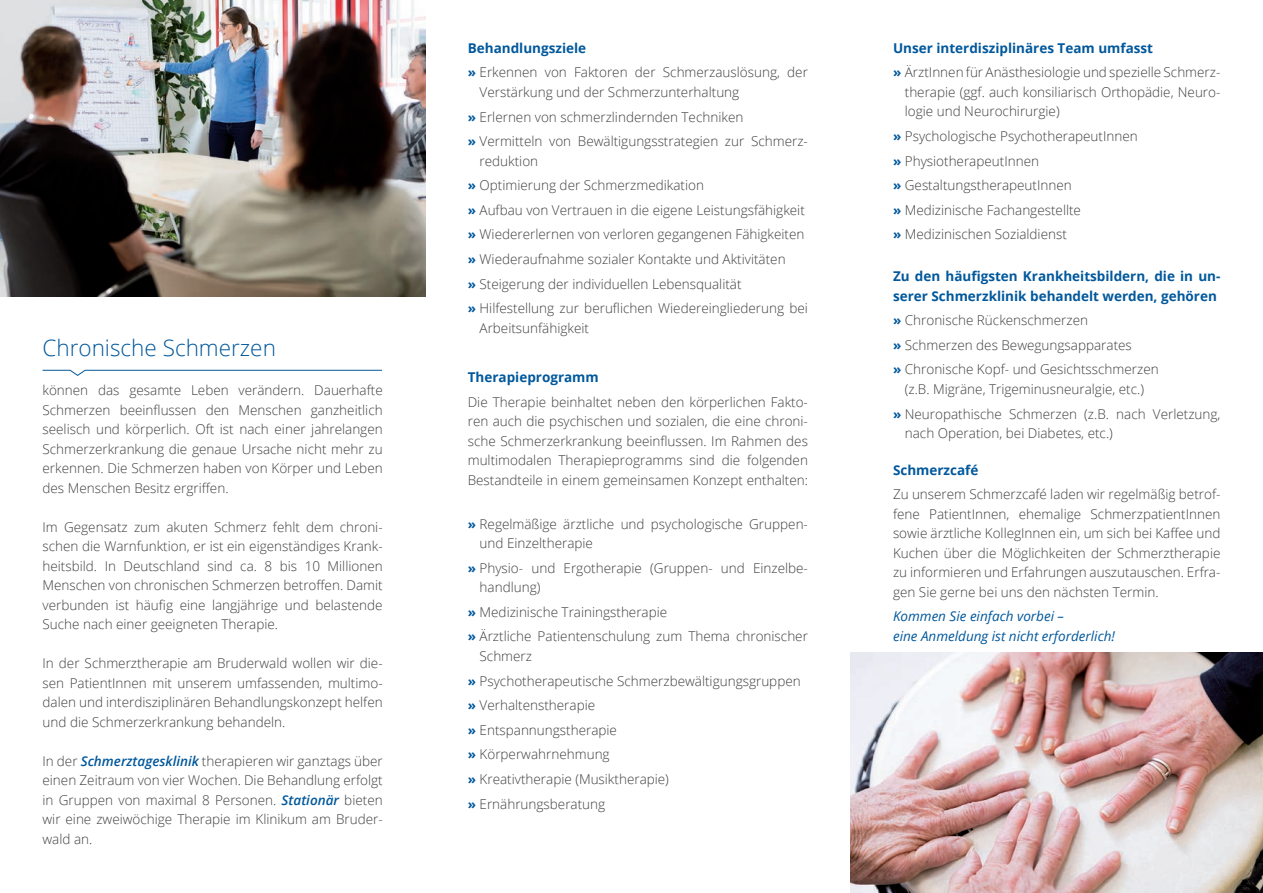
<style>
.page{position:relative;width:1263px;height:893px;background:#fff}
.page>*{position:absolute;margin:0;border:0;box-sizing:border-box;transform-origin:0 0}
.t1{font:300 22.5px "Open Sans";color:#01589c}
.t2{font:300 13.5px/19.5px "Open Sans";color:#3e3e3f}
.t3{font:700 13.5px/19.5px "Open Sans";color:#01589c}
.t4{font:italic 13.5px/19.5px "Open Sans";color:#01589c}
.s1{font-weight:600;font-style:italic;color:#01589c}
.s2{font-weight:700;color:#01589c}
</style>
<div class="page">
<svg style="left:42px;top:369px;width:340px;height:7px"></svg>
<img style="left:0;top:0;width:425px;height:296px">
<img style="left:850px;top:653px;width:413px;height:240px">
<h1 class="t1" style="left:43px;top:333px;width:235px">Chronische Schmerzen</h1>
<p class="t2" style="left:43px;top:380px;width:342px;text-align:justify">können das gesamte Leben verändern. Dauerhafte Schmerzen beeinflussen den Menschen ganzheitlich seelisch und körperlich. Oft ist nach einer jahrelangen Schmerzerkrankung die genaue Ursache nicht mehr zu erkennen. Die Schmerzen haben von Körper und Leben des Menschen Besitz ergriffen.</p>
<p class="t2" style="left:43px;top:517px;width:342px;text-align:justify">Im Gegensatz zum akuten Schmerz fehlt dem chroni&shy;schen die Warnfunktion, er ist ein eigenständiges Krank&shy;heitsbild. In Deutschland sind ca. 8 bis 10 Millionen Menschen von chronischen Schmerzen betroffen. Damit verbunden ist häufig eine langjährige und belastende Suche nach einer geeigneten Therapie.</p>
<p class="t2" style="left:43px;top:653px;width:342px;text-align:justify">In der Schmerztherapie am Bruderwald wollen wir die&shy;sen PatientInnen mit unserem umfassenden, multimo&shy;dalen und interdisziplinären Behandlungskonzept helfen und die Schmerzerkrankung behandeln.</p>
<p class="t2" style="left:43px;top:751px;width:342px;text-align:justify">In der <span class="s1">Schmerztagesklinik</span> therapieren wir ganztags über einen Zeitraum von vier Wochen. Die Behandlung erfolgt in Gruppen von maximal 8 Personen. <span class="s1">Stationär</span> bieten wir eine zweiwöchige Therapie im Klinikum am Bruder&shy;wald an.</p>
<p class="t2" style="left:468px;top:35px;width:342px;line-height:24.6px"><span class="s2">Behandlungsziele<br>»</span> Erkennen von Faktoren der Schmerzauslösung, der</p>
<p class="t2" style="left:468px;top:79px;width:340px;line-height:24.6px;text-indent:12px">Verstärkung und der Schmerzunterhaltung<br><span class="s2">»</span> Erlernen von schmerzlindernden Techniken<br><span class="s2">»</span> Vermitteln von Bewältigungsstrategien zur Schmerz-</p>
<p class="t2" style="left:468px;top:148px;width:342px;line-height:24.6px;text-indent:12px">reduktion<br><span class="s2">»</span> Optimierung der Schmerzmedikation<br><span class="s2">»</span> Aufbau von Vertrauen in die eigene Leistungsfähigkeit <span class="s2">»</span> Wiedererlernen von verloren gegangenen Fähigkeiten <span class="s2">»</span> Wiederaufnahme sozialer Kontakte und Aktivitäten<br><span class="s2">»</span> Steigerung der individuellen Lebensqualität<br><span class="s2">»</span> Hilfestellung zur beruflichen Wiedereingliederung bei</p>
<p class="t2" style="left:480px;top:318px;width:111px">Arbeitsunfähigkeit</p>
<p class="t3" style="left:468px;top:367px;width:133px">Therapieprogramm</p>
<p class="t2" style="left:468px;top:392px;width:342px;text-align:justify">Die Therapie beinhaltet neben den körperlichen Fakto&shy;ren auch die psychischen und sozialen, die eine chroni&shy;sche Schmerzerkrankung beeinflussen. Im Rahmen des multimodalen Therapieprogramms sind die folgenden Bestandteile in einem gemeinsamen Konzept enthalten:</p>
<p class="t2" style="left:480px;top:514px;width:330px;text-indent:-12px"><span class="s2">»</span> Regelmäßige ärztliche und psychologische Gruppen&shy;und Einzeltherapie</p>
<p class="t2" style="left:480px;top:558px;width:330px;text-indent:-12px"><span class="s2">»</span> Physio- und Ergotherapie (Gruppen- und Einzelbe&shy;handlung)</p>
<p class="t2" style="left:468px;top:599px;width:342px;line-height:24.6px"><span class="s2">»</span> Medizinische Trainingstherapie<br><span class="s2">»</span> Ärztliche Patientenschulung zum Thema chronischer</p>
<p class="t2" style="left:468px;top:643px;width:334px;line-height:24.6px;text-indent:12px">Schmerz<br><span class="s2">»</span> Psychotherapeutische Schmerzbewältigungsgruppen <span class="s2">»</span> Verhaltenstherapie<br><span class="s2">»</span> Entspannungstherapie<br><span class="s2">»</span> Körperwahrnehmung<br><span class="s2">»</span> Kreativtherapie (Musiktherapie)<br><span class="s2">»</span> Ernährungsberatung</p>
<p class="t2" style="left:893px;top:35px;width:329px;line-height:24.6px"><span class="s2">Unser interdisziplinäres Team umfasst<br>»</span> ÄrztInnen für Anästhesiologie und spezielle Schmerz-</p>
<p class="t2" style="left:905px;top:82px;width:317px">therapie (ggf. auch konsiliarisch Orthopädie, Neuro&shy;logie und Neurochirurgie)</p>
<p class="t2" style="left:893px;top:123px;width:246px;line-height:24.6px"><span class="s2">»</span> Psychologische PsychotherapeutInnen <span class="s2">»</span> PhysiotherapeutInnen<br><span class="s2">»</span> GestaltungstherapeutInnen<br><span class="s2">»</span> Medizinische Fachangestellte<br><span class="s2">»</span> Medizinischen Sozialdienst</p>
<p class="t3" style="left:893px;top:266px;width:329px">Zu den häufigsten Krankheitsbildern, die in un&shy;serer Schmerzklinik behandelt werden, gehören</p>
<p class="t2" style="left:893px;top:308px;width:267px;line-height:24.6px"><span class="s2">»</span> Chronische Rückenschmerzen<br><span class="s2">»</span> Schmerzen des Bewegungsapparates<br><span class="s2">»</span> Chronische Kopf- und Gesichtsschmerzen</p>
<p class="t2" style="left:893px;top:376px;width:329px;line-height:24.6px;text-indent:12px">(z.B. Migräne, Trigeminusneuralgie, etc.)<br><span class="s2">»</span> Neuropathische Schmerzen (z.B. nach Verletzung,</p>
<p class="t2" style="left:905px;top:423px;width:210px">nach Operation, bei Diabetes, etc.)</p>
<p class="t3" style="left:893px;top:460px;width:87px">Schmerzcafé</p>
<p class="t2" style="left:893px;top:484px;width:329px;text-align:justify">Zu unserem Schmerzcafé laden wir regelmäßig betrof&shy;fene PatientInnen, ehemalige SchmerzpatientInnen sowie ärztliche KollegInnen ein, um sich bei Kaffee und Kuchen über die Möglichkeiten der Schmerztherapie zu informieren und Erfahrungen auszutauschen. Erfra&shy;gen Sie gerne bei uns den nächsten Termin.</p>
<p class="t4" style="left:893px;top:606px;width:224px">Kommen Sie einfach vorbei –<br>eine Anmeldung ist nicht erforderlich!</p>
</div>
